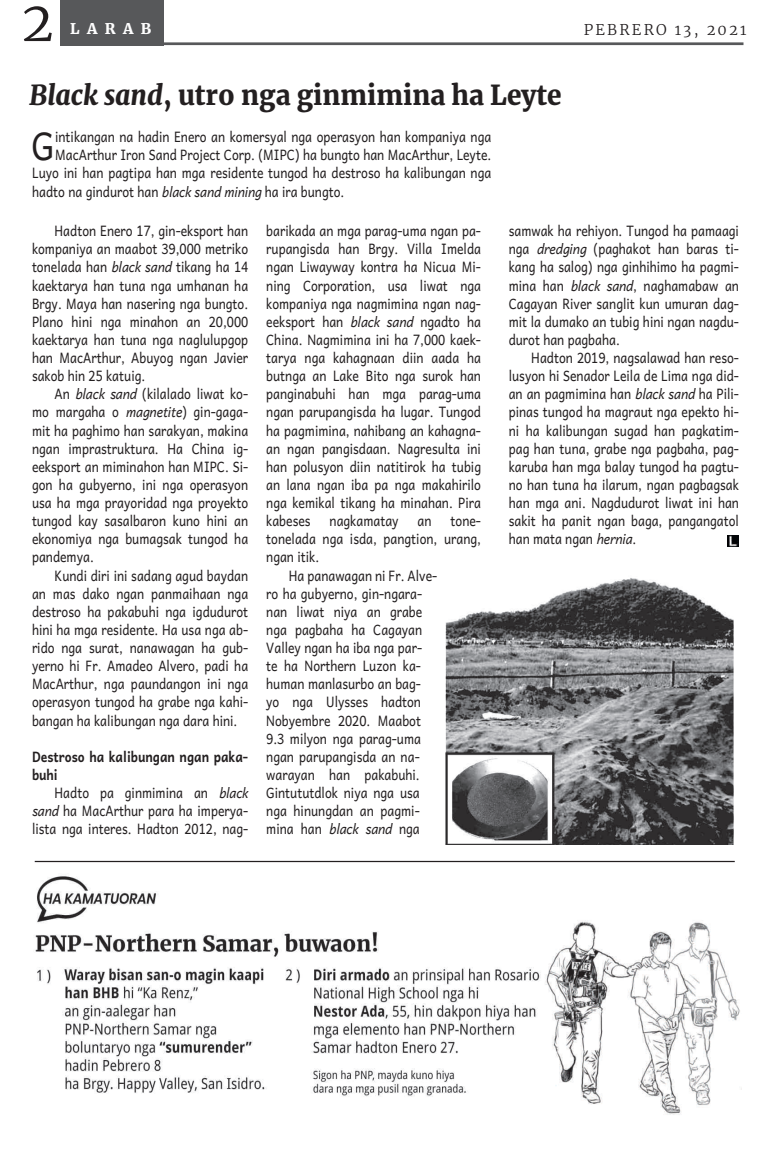
<style>
.page{position:relative;width:765px;height:1170px;background:#fff}
.page>*{position:absolute;margin:0;border:0;box-sizing:border-box;transform-origin:0 0}
.t1{font:300 55px "Merriweather";color:#231f20}
.t2{font:38.75px "Andika New Basic";color:#231f20;scale:.85 1}
.t3{font:900 27.5px "Merriweather";color:#231f20;scale:.95 1}
.t4{font:300 14.75px "Merriweather";letter-spacing:.15em;color:#231f20}
.t5{font:900 14.75px "Merriweather";letter-spacing:.495em;color:#fefefe}
.t6{font:14.38px/18.1px "Andika New Basic";letter-spacing:.005em;color:#231f20;text-align:justify;scale:.85 1}
.t7{font:700 14.38px/18.1px "Andika New Basic";color:#231f20;scale:.85 1}
.s1{font-style:italic}
</style>
<div class="page">
<img style="left:35px;top:876px;width:705px;height:239px">
<img style="left:445px;top:535px;width:289px;height:310px">
<hr style="left:61px;top:42px;width:683px;height:3px;background:#57585a">
<div style="left:60px;top:0;width:104px;height:46px;background:#57585a"></div>
<hr style="left:35px;top:861px;width:700px;height:1px;background:#231f20">
<svg style="left:728px;top:536px;width:10px;height:10px"></svg>
<h1 class="t1" style="left:21px;top:-13px;width:34px">2</h1>
<p class="t5" style="left:70px;top:20px;width:83px">LARAB</p>
<p class="t4" style="left:584px;top:21px;width:164px">PEBRERO 13, 2021</p>
<h3 class="t3" style="left:30px;top:78px;width:562px"><span class="s1">Black sand</span>, utro nga ginmimina ha Leyte</h3>
<h2 class="t2" style="left:32px;top:113px;width:28px">G</h2>
<p class="t6" style="left:55px;top:127px;width:515px">intikangan na hadin Enero an komersyal nga operasyon han kompaniya nga</p>
<p class="t6" style="left:55px;top:145px;width:514px">MacArthur Iron Sand Project Corp. (MIPC) ha bungto han MacArthur, Leyte.</p>
<p class="t6" style="left:32px;top:163px;width:542px">Luyo ini han pagtipa han mga residente tungod ha destroso ha kalibungan nga</p>
<p class="t6" style="left:32px;top:182px;width:369px">hadto na gindurot han <span class="s1">black sand mining</span> ha ira bungto.</p>
<p class="t6" style="left:32px;top:221px;width:256px;text-indent:22px">Hadton Enero 17, gin-eksport han kompaniya an maabot 39,000 metriko tonelada han <span class="s1">black sand</span> tikang ha 14 kaektarya han tuna nga umhanan ha Brgy. Maya han nasering nga bungto.<br>Plano hini nga minahon an 20,000 kaektarya han tuna nga naglulupgop han MacArthur, Abuyog ngan Javier sakob hin 25 katuig.</p>
<p class="t6" style="left:32px;top:384px;width:256px;text-indent:22px">An <span class="s1">black sand</span> (kilalado liwat ko‐ mo margaha o <span class="s1">magnetite</span>) gin-gaga‐ mit ha paghimo han sarakyan, makina ngan imprastruktura. Ha China ig&shy;eeksport an miminahon han MIPC. Si‐ gon ha gubyerno, ini nga operasyon usa ha mga prayoridad nga proyekto tungod kay sasalbaron kuno hini an ekonomiya nga bumagsak tungod ha pandemya.</p>
<p class="t6" style="left:32px;top:566px;width:256px;text-indent:22px">Kundi diri ini sadang agud baydan an mas dako ngan panmaihaan nga destroso ha pakabuhi nga igdudurot hini ha mga residente. Ha usa nga ab‐ rido nga surat, nanawagan ha gub‐ yerno hi Fr. Amadeo Alvero, padi ha MacArthur, nga paundangon ini nga operasyon tungod ha grabe nga kahi‐ bangan ha kalibungan nga dara hini.</p>
<p class="t7" style="left:32px;top:747px;width:256px">Destroso ha kalibungan ngan paka‐ buhi</p>
<p class="t6" style="left:32px;top:783px;width:256px;text-indent:22px">Hadto pa ginmimina an <span class="s1">black sand</span> ha MacArthur para ha imperya‐ lista nga interes. Hadton 2012, nag‐</p>
<p class="t6" style="left:266px;top:221px;width:254px">barikada an mga parag-uma ngan pa‐ rupangisda han Brgy. Villa Imelda ngan Liwayway kontra ha Nicua Mi‐ ning Corporation, usa liwat nga kompaniya nga nagmimina ngan nag&shy;eeksport han <span class="s1">black sand</span> ngadto ha China. Nagmimina ini ha 7,000 kaek‐ tarya nga kahagnaan diin aada ha butnga an Lake Bito nga surok han panginabuhi han mga parag-uma ngan parupangisda ha lugar. Tungod ha pagmimina, nahibang an kahagna‐ an ngan pangisdaan. Nagresulta ini han polusyon diin natitirok ha tubig an lana ngan iba pa nga makahirilo nga kemikal tikang ha minahan. Pira kabeses</p>
<p class="t6" style="left:330px;top:511px;width:83px">nagkamatay</p>
<p class="t6" style="left:418px;top:511px;width:18px">an</p>
<p class="t6" style="left:451px;top:511px;width:37px">tone-</p>
<p class="t6" style="left:266px;top:529px;width:254px">tonelada nga isda, pangtion, urang,</p>
<p class="t6" style="left:266px;top:547px;width:64px">ngan itik.</p>
<p class="t6" style="left:289px;top:566px;width:176px">Ha panawagan ni Fr. Alve‐</p>
<p class="t6" style="left:266px;top:584px;width:185px">ro ha gubyerno, gin-ngara‐</p>
<p class="t6" style="left:266px;top:602px;width:185px">nan liwat niya an grabe</p>
<p class="t6" style="left:266px;top:620px;width:185px">nga pagbaha ha Cagayan</p>
<p class="t6" style="left:266px;top:638px;width:185px">Valley ngan ha iba nga par‐</p>
<p class="t6" style="left:266px;top:656px;width:184px">te ha Northern Luzon ka‐</p>
<p class="t6" style="left:266px;top:674px;width:184px">human manlasurbo an bag‐</p>
<p class="t6" style="left:266px;top:692px;width:184px">yo nga Ulysses hadton</p>
<p class="t6" style="left:266px;top:711px;width:184px">Nobyembre 2020. Maabot</p>
<p class="t6" style="left:266px;top:729px;width:184px">9.3 milyon nga parag-uma</p>
<p class="t6" style="left:266px;top:747px;width:182px">ngan parupangisda an na‐</p>
<p class="t6" style="left:266px;top:765px;width:182px">warayan han pakabuhi.</p>
<p class="t6" style="left:266px;top:783px;width:182px">Gintututdlok niya nga usa</p>
<p class="t6" style="left:266px;top:801px;width:182px">nga hinungdan an pagmi‐</p>
<p class="t6" style="left:266px;top:819px;width:182px">mina han <span class="s1">black sand</span> nga</p>
<p class="t6" style="left:509px;top:221px;width:272px">samwak ha rehiyon. Tungod ha pamaagi nga <span class="s1">dredging</span> (paghakot han baras ti‐ kang ha salog) nga ginhihimo ha pagmi‐ mina han <span class="s1">black sand</span>, naghamabaw an Cagayan River sanglit kun umuran dag‐ mit la dumako an tubig hini ngan nagdu&shy;durot han pagbaha.</p>
<p class="t6" style="left:509px;top:348px;width:272px;text-indent:22px">Hadton 2019, nagsalawad han reso‐ lusyon hi Senador Leila de Lima nga did&shy;an an pagmimina han <span class="s1">black sand</span> ha Pili‐ pinas tungod ha magraut nga epekto hi‐ ni ha kalibungan sugad han pagkatim‐ pag han tuna, grabe nga pagbaha, pag‐ karuba han mga balay tungod ha pagtu‐ no han tuna ha ilarum, ngan pagbagsak han mga ani. Nagdudurot liwat ini han sakit ha panit ngan baga, pangangatol han mata ngan <span class="s1">hernia</span>.</p>
</div>
